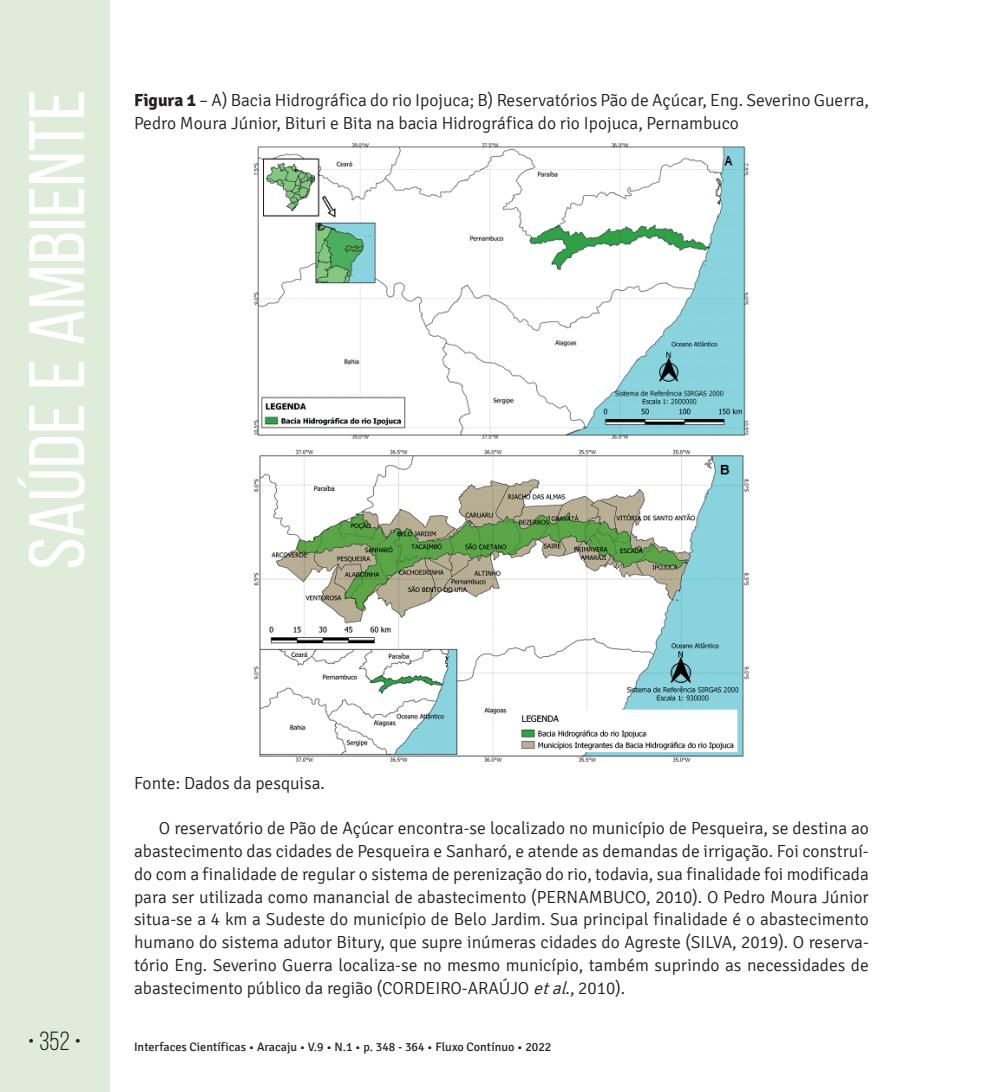
<style>
.page{position:relative;width:993px;height:1092px;background:#fff}
.page>*{position:absolute;margin:0;border:0;box-sizing:border-box;transform-origin:0 0}
.t1{font:78.75px "Bebas Neue";color:#fff;scale:1.09 1}
.t2{font:26.25px "Bebas Neue";color:#231f20}
.t3{font:300 17.5px/22.8px "Signika";color:#231f20}
.t4{font:12.25px "Signika";color:#231f20}
.s1{font-weight:700}
.s2{font-style:italic}
</style>
<div class="page">
<div style="left:0;top:0;width:109px;height:1091px;background:#deecd9"></div>
<img style="left:253px;top:143px;width:496px;height:619px">
<h1 class="t1" style="left:14px;top:569px;width:442px;rotate:-90deg">Saúde e Ambiente</h1>
<p class="t3" style="left:134px;top:89px;width:736px"><span class="s1">Figura 1</span> – A) Bacia Hidrográfica do rio Ipojuca; B) Reservatórios Pão de Açúcar, Eng. Severino Guerra,<br>Pedro Moura Júnior, Bituri e Bita na bacia Hidrográfica do rio Ipojuca, Pernambuco</p>
<p class="t3" style="left:134px;top:771px;width:192px">Fonte: Dados da pesquisa.</p>
<p class="t3" style="left:134px;top:817px;width:736px;text-align:justify;text-indent:25px">O reservatório de Pão de Açúcar encontra-se localizado no município de Pesqueira, se destina ao abastecimento das cidades de Pesqueira e Sanharó, e atende as demandas de irrigação. Foi construí&shy;do com a finalidade de regular o sistema de perenização do rio, todavia, sua finalidade foi modificada para ser utilizada como manancial de abastecimento (PERNAMBUCO, 2010). O Pedro Moura Júnior situa-se a 4 km a Sudeste do município de Belo Jardim. Sua principal finalidade é o abastecimento humano do sistema adutor Bitury, que supre inúmeras cidades do Agreste (SILVA, 2019). O reserva&shy;tório Eng. Severino Guerra localiza-se no mesmo município, também suprindo as necessidades de abastecimento público da região (CORDEIRO-ARAÚJO <span class="s2">etal</span>., 2010).</p>
<h2 class="t2" style="left:28px;top:1026px;width:55px">• 352 •</h2>
<p class="t4" style="left:134px;top:1040px;width:418px">Interfaces Científicas • Aracaju • V.9 • N.1 • p. 348 - 364 • Fluxo Contínuo • 2022</p>
</div>
